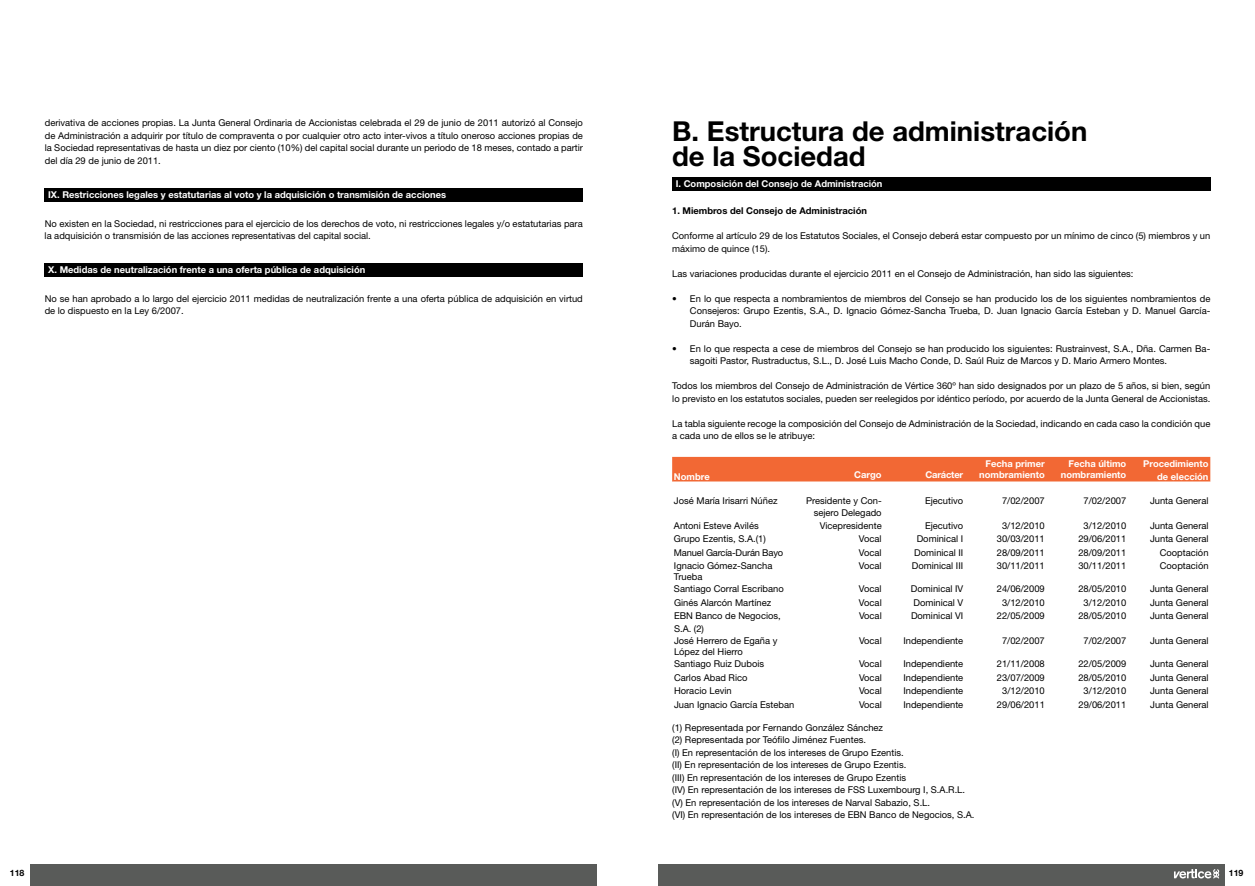
<style>
.page{position:relative;width:1255px;height:886px;background:#fff}
.page>*{position:absolute;margin:0;border:0;box-sizing:border-box;transform-origin:0 0}
.t1{font:700 27.5px/25px "Helvetica Neue";color:#000}
.t2{font:9.38px/12.5px "Helvetica Neue";color:#000}
.t3{font:700 9.38px/11.2px "Helvetica Neue";color:#fff;text-align:right}
.t4{font:700 9.38px "Helvetica Neue";color:#000}
.t5{font:9.38px "Helvetica Neue";letter-spacing:-.02em;color:#000}
.t6{font:700 9.38px "Helvetica Neue";letter-spacing:-.02em;color:#fff}
.t7{font:700 8.75px "Helvetica Neue";color:#000}
</style>
<div class="page">
<div style="left:30px;top:864px;width:567px;height:22px;background:#595b59"></div>
<div style="left:658px;top:864px;width:566px;height:22px;background:#595b59"></div>
<svg style="left:1174px;top:869px;width:45px;height:9px"></svg>
<div style="left:672px;top:177px;width:538px;height:14px;background:#000"></div>
<div style="left:672px;top:457px;width:538px;height:25px;background:#f26834"></div>
<div style="left:45px;top:188px;width:538px;height:13px;background:#000"></div>
<div style="left:45px;top:263px;width:538px;height:13px;background:#000"></div>
<p class="t2" style="left:45px;top:117px;width:539px;text-align:justify">derivativa de acciones propias. La Junta General Ordinaria de Accionistas celebrada el 29 de junio de 2011 autorizó al Consejo de Administración a adquirir por título de compraventa o por cualquier otro acto inter-vivos a título oneroso acciones propias de la Sociedad representativas de hasta un diez por ciento (10%) del capital social durante un periodo de 18 meses, contado a partir del día 29 de junio de 2011.</p>
<p class="t3" style="left:48px;top:189px;width:399px">IX. Restricciones legales y estatutarias al voto y la adquisición o transmisión de acciones</p>
<p class="t2" style="left:45px;top:217px;width:539px">No existen en la Sociedad, ni restricciones para el ejercicio de los derechos de voto, ni restricciones legales y/o estatutarias para la adquisición o transmisión de las acciones representativas del capital social.</p>
<p class="t3" style="left:48px;top:264px;width:318px">X. Medidas de neutralización frente a una oferta pública de adquisición</p>
<p class="t2" style="left:45px;top:292px;width:539px">No se han aprobado a lo largo del ejercicio 2011 medidas de neutralización frente a una oferta pública de adquisición en virtud de lo dispuesto en la Ley 6/2007.</p>
<h1 class="t1" style="left:672px;top:118px;width:416px">B. Estructura de administración de la Sociedad</h1>
<p class="t3" style="left:675px;top:178px;width:208px">I. Composición del Consejo de Administración</p>
<p class="t4" style="left:672px;top:205px;width:196px">1. Miembros del Consejo de Administración</p>
<p class="t2" style="left:672px;top:230px;width:539px">Conforme al artículo 29 de los Estatutos Sociales, el Consejo deberá estar compuesto por un mínimo de cinco (5) miembros y un máximo de quince (15).</p>
<p class="t2" style="left:672px;top:267px;width:462px">Las variaciones producidas durante el ejercicio 2011 en el Consejo de Administración, han sido las siguientes:</p>
<p class="t2" style="left:690px;top:292px;width:522px;text-align:justify;text-indent:-18px">• En lo que respecta a nombramientos de miembros del Consejo se han producido los de los siguientes nombramientos de Consejeros: Grupo Ezentis, S.A., D. Ignacio Gómez-Sancha Trueba, D. Juan Ignacio García Esteban y D. Manuel García-Durán Bayo.</p>
<p class="t2" style="left:690px;top:342px;width:522px;text-indent:-18px">• En lo que respecta a cese de miembros del Consejo se han producido los siguientes: Rustrainvest, S.A., Dña. Carmen Ba&shy;sagoiti Pastor, Rustraductus, S.L., D. José Luis Macho Conde, D. Saúl Ruiz de Marcos y D. Mario Armero Montes.</p>
<p class="t2" style="left:672px;top:380px;width:539px">Todos los miembros del Consejo de Administración de Vértice 360º han sido designados por un plazo de 5 años, si bien, según lo previsto en los estatutos sociales, pueden ser reelegidos por idéntico período, por acuerdo de la Junta General de Accionistas.</p>
<p class="t2" style="left:672px;top:417px;width:539px">La tabla siguiente recoge la composición del Consejo de Administración de la Sociedad, indicando en cada caso la condición que a cada uno de ellos se le atribuye:</p>
<p class="t3" style="left:674px;top:470px;width:37px">Nombre</p>
<p class="t3" style="left:854px;top:469px;width:29px">Cargo</p>
<p class="t6" style="left:925px;top:469px;width:39px">Carácter</p>
<p class="t3" style="left:979px;top:458px;width:67px">Fecha primer nombramiento</p>
<p class="t3" style="left:1060px;top:458px;width:67px">Fecha último nombramiento</p>
<p class="t3" style="left:1143px;top:457px;width:67px;line-height:12.5px">Procedimiento de elección</p>
<p class="t2" style="left:674px;top:494px;width:105px">José María Irisarri Núñez</p>
<p class="t2" style="left:806px;top:494px;width:77px;text-align:right">Presidente y Con&shy;sejero Delegado</p>
<p class="t2" style="left:925px;top:494px;width:40px">Ejecutivo</p>
<p class="t2" style="left:1001px;top:494px;width:44px">7/02/2007</p>
<p class="t2" style="left:1083px;top:494px;width:44px">7/02/2007</p>
<p class="t2" style="left:1149px;top:494px;width:60px">Junta General</p>
<p class="t2" style="left:674px;top:519px;width:86px">Antoni Esteve Avilés</p>
<p class="t2" style="left:819px;top:519px;width:63px">Vicepresidente</p>
<p class="t2" style="left:925px;top:519px;width:40px">Ejecutivo</p>
<p class="t2" style="left:1001px;top:519px;width:44px">3/12/2010</p>
<p class="t2" style="left:1083px;top:519px;width:44px">3/12/2010</p>
<p class="t2" style="left:1149px;top:519px;width:60px">Junta General</p>
<p class="t2" style="left:674px;top:532px;width:93px">Grupo Ezentis, S.A.(1)</p>
<p class="t2" style="left:858px;top:532px;width:24px">Vocal</p>
<p class="t2" style="left:916px;top:532px;width:48px">Dominical I</p>
<p class="t2" style="left:996px;top:532px;width:49px">30/03/2011</p>
<p class="t2" style="left:1078px;top:532px;width:49px">29/06/2011</p>
<p class="t2" style="left:1149px;top:532px;width:60px">Junta General</p>
<p class="t5" style="left:674px;top:547px;width:111px">Manuel García-Durán Bayo</p>
<p class="t2" style="left:859px;top:546px;width:24px">Vocal</p>
<p class="t2" style="left:914px;top:546px;width:50px">Dominical II</p>
<p class="t2" style="left:996px;top:546px;width:49px">28/09/2011</p>
<p class="t2" style="left:1078px;top:546px;width:49px">28/09/2011</p>
<p class="t2" style="left:1159px;top:546px;width:50px">Cooptación</p>
<p class="t2" style="left:674px;top:560px;width:100px;line-height:11.2px">Ignacio Gómez-Sancha<br>Trueba</p>
<p class="t2" style="left:859px;top:559px;width:24px">Vocal</p>
<p class="t2" style="left:911px;top:559px;width:53px">Dominical III</p>
<p class="t2" style="left:996px;top:559px;width:49px">30/11/2011</p>
<p class="t2" style="left:1078px;top:559px;width:49px">30/11/2011</p>
<p class="t2" style="left:1159px;top:559px;width:50px">Cooptación</p>
<p class="t2" style="left:674px;top:583px;width:111px">Santiago Corral Escribano</p>
<p class="t2" style="left:859px;top:583px;width:24px">Vocal</p>
<p class="t2" style="left:910px;top:583px;width:54px">Dominical IV</p>
<p class="t2" style="left:996px;top:583px;width:49px">24/06/2009</p>
<p class="t2" style="left:1078px;top:583px;width:49px">28/05/2010</p>
<p class="t2" style="left:1149px;top:583px;width:60px">Junta General</p>
<p class="t2" style="left:674px;top:596px;width:99px">Ginés Alarcón Martínez</p>
<p class="t2" style="left:859px;top:596px;width:24px">Vocal</p>
<p class="t2" style="left:913px;top:596px;width:51px">Dominical V</p>
<p class="t2" style="left:1002px;top:596px;width:44px">3/12/2010</p>
<p class="t2" style="left:1083px;top:596px;width:44px">3/12/2010</p>
<p class="t2" style="left:1149px;top:596px;width:60px">Junta General</p>
<p class="t2" style="left:674px;top:609px;width:108px">EBN Banco de Negocios,<br>S.A. (2)</p>
<p class="t2" style="left:859px;top:609px;width:24px">Vocal</p>
<p class="t2" style="left:911px;top:609px;width:54px">Dominical VI</p>
<p class="t2" style="left:996px;top:609px;width:49px">22/05/2009</p>
<p class="t2" style="left:1078px;top:609px;width:49px">28/05/2010</p>
<p class="t2" style="left:1149px;top:609px;width:60px">Junta General</p>
<p class="t2" style="left:674px;top:635px;width:105px;line-height:11.2px">José Herrero de Egaña y<br>López del Hierro</p>
<p class="t2" style="left:859px;top:634px;width:24px">Vocal</p>
<p class="t2" style="left:903px;top:634px;width:61px">Independiente</p>
<p class="t2" style="left:1002px;top:634px;width:44px">7/02/2007</p>
<p class="t2" style="left:1083px;top:634px;width:44px">7/02/2007</p>
<p class="t2" style="left:1149px;top:634px;width:60px">Junta General</p>
<p class="t2" style="left:674px;top:657px;width:92px">Santiago Ruiz Dubois</p>
<p class="t2" style="left:859px;top:657px;width:24px">Vocal</p>
<p class="t2" style="left:903px;top:657px;width:61px">Independiente</p>
<p class="t2" style="left:996px;top:657px;width:49px">21/11/2008</p>
<p class="t2" style="left:1078px;top:657px;width:49px">22/05/2009</p>
<p class="t2" style="left:1149px;top:657px;width:60px">Junta General</p>
<p class="t2" style="left:674px;top:671px;width:75px">Carlos Abad Rico</p>
<p class="t2" style="left:859px;top:671px;width:24px">Vocal</p>
<p class="t2" style="left:903px;top:671px;width:61px">Independiente</p>
<p class="t2" style="left:996px;top:671px;width:49px">23/07/2009</p>
<p class="t2" style="left:1078px;top:671px;width:49px">28/05/2010</p>
<p class="t2" style="left:1149px;top:671px;width:60px">Junta General</p>
<p class="t2" style="left:674px;top:684px;width:59px">Horacio Levin</p>
<p class="t2" style="left:859px;top:684px;width:24px">Vocal</p>
<p class="t2" style="left:903px;top:684px;width:61px">Independiente</p>
<p class="t2" style="left:1002px;top:684px;width:44px">3/12/2010</p>
<p class="t2" style="left:1083px;top:684px;width:44px">3/12/2010</p>
<p class="t2" style="left:1150px;top:684px;width:60px">Junta General</p>
<p class="t2" style="left:674px;top:698px;width:122px">Juan Ignacio García Esteban</p>
<p class="t2" style="left:859px;top:698px;width:24px">Vocal</p>
<p class="t2" style="left:903px;top:698px;width:61px">Independiente</p>
<p class="t2" style="left:996px;top:698px;width:49px">29/06/2011</p>
<p class="t2" style="left:1078px;top:698px;width:49px">29/06/2011</p>
<p class="t2" style="left:1150px;top:698px;width:60px">Junta General</p>
<p class="t2" style="left:672px;top:721px;width:304px">(1) Representada por Fernando González Sánchez<br>(2) Representada por Teófilo Jiménez Fuentes.<br>(I) En representación de los intereses de Grupo Ezentis.<br>(II) En representación de los intereses de Grupo Ezentis.<br>(III) En representación de los intereses de Grupo Ezentis<br>(IV) En representación de los intereses de FSS Luxembourg I, S.A.R.L. (V) En representación de los intereses de Narval Sabazio, S.L.<br>(VI) En representación de los intereses de EBN Banco de Negocios, S.A.</p>
<p class="t7" style="left:10px;top:868px;width:16px">118</p>
<p class="t7" style="left:1228px;top:868px;width:16px">119</p>
</div>
